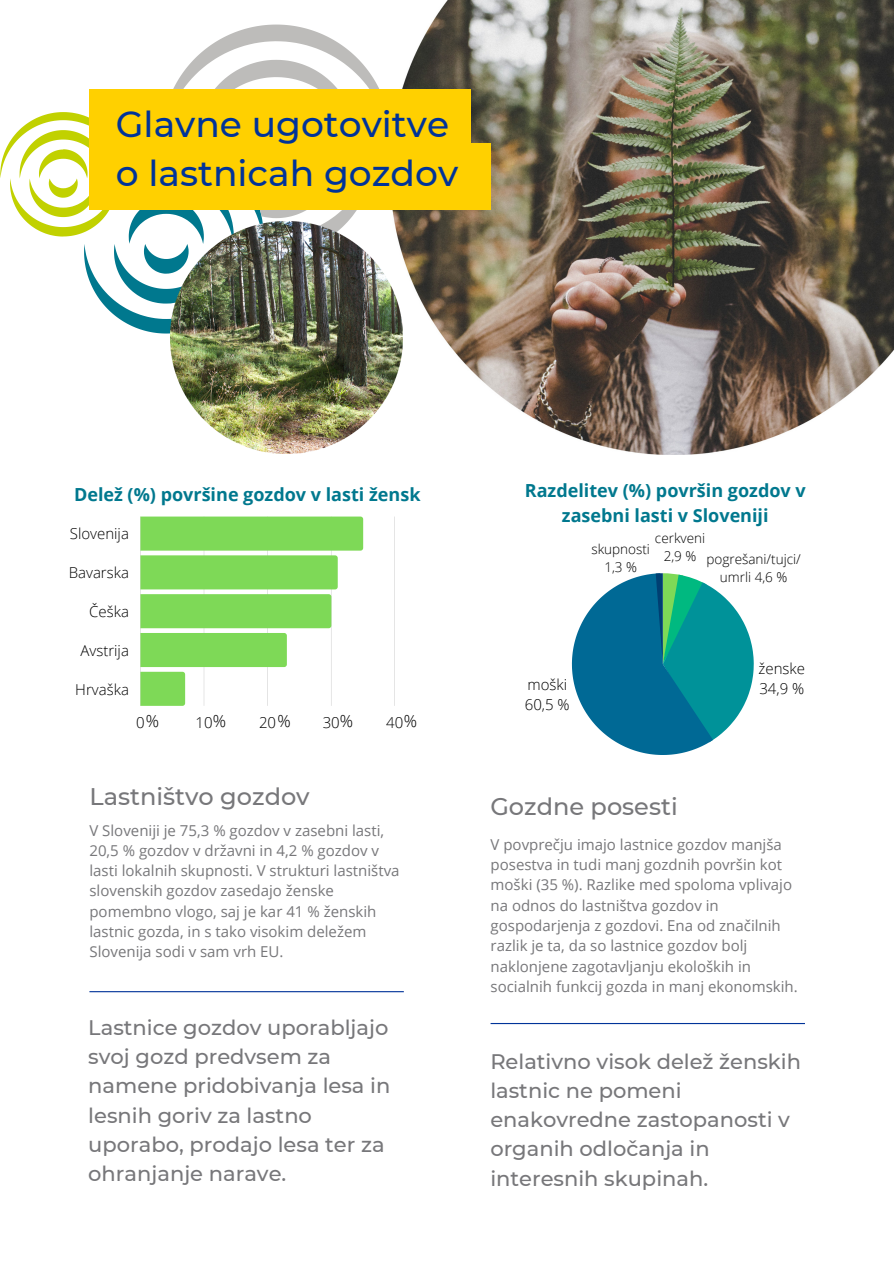
<style>
.page{position:relative;width:894px;height:1264px;background:#fff}
.page>*{position:absolute;margin:0;border:0;box-sizing:border-box;transform-origin:0 0}
.t1{font:500 36px "Montserrat";color:#039}
.t2{font:500 24px "Montserrat";color:#77777a}
.t3{font:500 21px/29.2px "Montserrat";color:#77777a}
.t4{font:700 18px/24.8px "Open Sans";color:#00788e;text-align:center}
.t5{font:15px/20.2px "Open Sans";color:#77777a}
.t6{font:300 15px "Open Sans";color:#000}
.t7{font:300 13.5px/18px "Open Sans";color:#000;text-align:center}
.s1{font-size:16.5px}
</style>
<div class="page">
<svg style="left:0;top:25px;width:379px;height:309px"></svg>
<img style="left:392px;top:0;width:501px;height:454px">
<div style="left:89px;top:143px;width:401px;height:67px;background:#ffd000"></div>
<div style="left:89px;top:89px;width:382px;height:60px;background:#ffd000"></div>
<hr style="left:394px;top:516px;width:1px;height:190px;background:#000">
<svg style="left:140px;top:516px;width:223px;height:190px"></svg>
<hr style="left:89px;top:991px;width:315px;height:1px;background:#039">
<hr style="left:490px;top:1022px;width:314px;height:2px;background:#039">
<img style="left:170px;top:222px;width:232px;height:232px">
<svg style="left:571px;top:573px;width:182px;height:182px"></svg>
<p class="t1" style="left:116px;top:102px;width:335px">Glavne ugotovitve</p>
<p class="t1" style="left:116px;top:151px;width:344px">o lastnicah gozdov</p>
<p class="t4" style="left:74px;top:482px;width:348px">Delež (%) površine gozdov v lasti žensk</p>
<p class="t6" style="left:70px;top:523px;width:61px">Slovenija</p>
<p class="t6" style="left:69px;top:562px;width:62px">Bavarska</p>
<p class="t6" style="left:89px;top:601px;width:41px">Češka</p>
<p class="t6" style="left:80px;top:640px;width:50px">Avstrija</p>
<p class="t6" style="left:75px;top:678px;width:55px">Hrvaška</p>
<p class="t6" style="left:136px;top:712px;width:24px">0<span class="s1">%</span></p>
<p class="t6" style="left:195px;top:712px;width:32px">10<span class="s1">%</span></p>
<p class="t6" style="left:259px;top:712px;width:33px">20<span class="s1">%</span></p>
<p class="t6" style="left:322px;top:712px;width:32px">30<span class="s1">%</span></p>
<p class="t6" style="left:386px;top:712px;width:32px">40<span class="s1">%</span></p>
<p class="t4" style="left:524px;top:478px;width:282px">Razdelitev (%) površin gozdov v zasebni lasti v Sloveniji</p>
<p class="t7" style="left:591px;top:540px;width:60px">skupnosti</p>
<p class="t7" style="left:604px;top:558px;width:34px">1,3 %</p>
<p class="t7" style="left:654px;top:529px;width:52px">cerkveni</p>
<p class="t7" style="left:663px;top:547px;width:34px">2,9 %</p>
<p class="t7" style="left:706px;top:549px;width:96px">pogrešani/tujci/ umrli 4,6 %</p>
<p class="t6" style="left:758px;top:658px;width:48px">ženske</p>
<p class="t6" style="left:527px;top:674px;width:41px">moški</p>
<p class="t6" style="left:759px;top:678px;width:46px">34,9 %</p>
<p class="t6" style="left:524px;top:694px;width:46px">60,5 %</p>
<p class="t2" style="left:89px;top:781px;width:222px">Lastništvo gozdov</p>
<p class="t2" style="left:490px;top:791px;width:189px">Gozdne posesti</p>
<p class="t5" style="left:89px;top:819px;width:311px">V Sloveniji je 75,3 % gozdov v zasebni lasti, 20,5 % gozdov v državni in 4,2 % gozdov v lasti lokalnih skupnosti. V strukturi lastništva slovenskih gozdov zasedajo ženske pomembno vlogo, saj je kar 41 % ženskih lastnic gozda, in s tako visokim deležem Slovenija sodi v sam vrh EU.</p>
<p class="t3" style="left:88px;top:1012px;width:303px">Lastnice gozdov uporabljajo svoj gozd predvsem za namene pridobivanja lesa in lesnih goriv za lastno uporabo, prodajo lesa ter za ohranjanje narave.</p>
<p class="t5" style="left:490px;top:834px;width:308px">V povprečju imajo lastnice gozdov manjša posestva in tudi manj gozdnih površin kot moški (35 %). Razlike med spoloma vplivajo na odnos do lastništva gozdov in gospodarjenja z gozdovi. Ena od značilnih razlik je ta, da so lastnice gozdov bolj naklonjene zagotavljanju ekoloških in socialnih funkcij gozda in manj ekonomskih.</p>
<p class="t3" style="left:490px;top:1046px;width:312px">Relativno visok delež ženskih lastnic ne pomeni enakovredne zastopanosti v organih odločanja in interesnih skupinah.</p>
</div>
